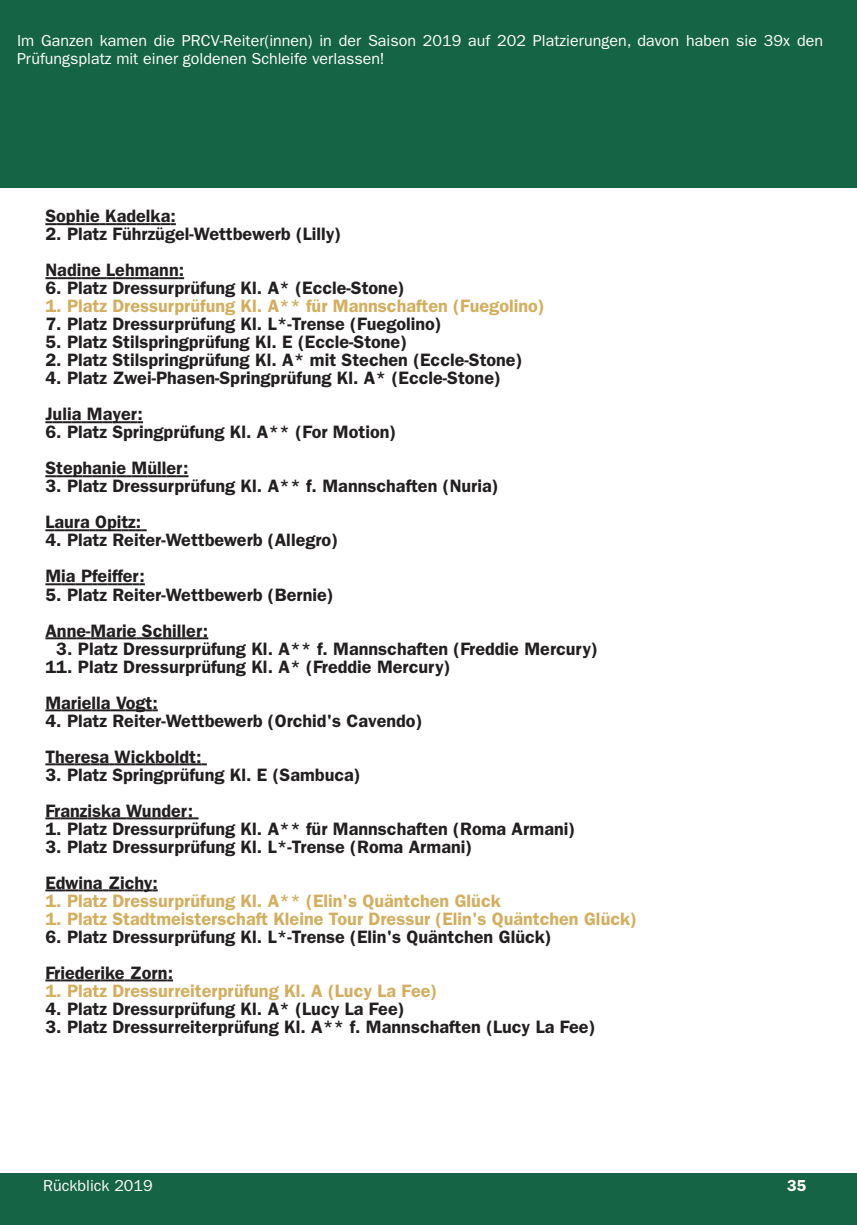
<style>
.page{position:relative;width:857px;height:1225px;background:#fff}
.page>*{position:absolute;margin:0;border:0;box-sizing:border-box;transform-origin:0 0}
.t1{font:600 18px/36px "ITC Franklin Gothic Std";color:#231f20}
.t2{font:600 18px "ITC Franklin Gothic Std";color:#d3ae5e}
.t3{font:16px/18px "ITC Franklin Gothic Std";color:#fff}
.t4{font:600 16px "ITC Franklin Gothic Std";color:#fff}
.t5{font:15px "Arial";color:#fff}
</style>
<div class="page">
<div style="left:0;top:1174px;width:856px;height:51px;background:#156445"></div>
<svg style="left:45px;top:223px;width:131px;height:2px"></svg>
<svg style="left:45px;top:277px;width:139px;height:2px"></svg>
<svg style="left:45px;top:421px;width:98px;height:2px"></svg>
<svg style="left:45px;top:475px;width:143px;height:2px"></svg>
<svg style="left:45px;top:529px;width:102px;height:2px"></svg>
<svg style="left:45px;top:583px;width:100px;height:2px"></svg>
<svg style="left:45px;top:637px;width:163px;height:2px"></svg>
<svg style="left:45px;top:709px;width:113px;height:2px"></svg>
<svg style="left:45px;top:763px;width:162px;height:2px"></svg>
<svg style="left:45px;top:817px;width:153px;height:2px"></svg>
<svg style="left:45px;top:889px;width:113px;height:2px"></svg>
<svg style="left:45px;top:979px;width:128px;height:2px"></svg>
<div style="left:0;top:0;width:856px;height:187px;background:#156445"></div>
<p class="t3" style="left:17px;top:34px;width:807px">Im Ganzen kamen die PRCV-Reiter(innen) in der Saison 2019 auf 202 Platzierungen, davon haben sie 39x den<br>Prüfungsplatz mit einer goldenen Schleife verlassen!</p>
<p class="t1" style="left:45px;top:201px;width:132px">Sophie Kadelka:</p>
<p class="t1" style="left:45px;top:219px;width:297px">2. Platz Führzügel-Wettbewerb (Lilly)<br>Nadine Lehmann:</p>
<p class="t1" style="left:45px;top:273px;width:360px">6. Platz Dressurprüfung Kl. A* (Eccle-Stone)</p>
<p class="t2" style="left:45px;top:300px;width:500px">1. Platz Dressurprüfung Kl. A** für Mannschaften (Fuegolino)</p>
<p class="t1" style="left:45px;top:309px;width:397px">7. Platz Dressurprüfung Kl. L*-Trense (Fuegolino)</p>
<p class="t1" style="left:45px;top:327px;width:363px">5. Platz Stilspringprüfung Kl. E (Eccle-Stone)</p>
<p class="t1" style="left:45px;top:345px;width:478px">2. Platz Stilspringprüfung Kl. A* mit Stechen (Eccle-Stone)</p>
<p class="t1" style="left:45px;top:363px;width:457px">4. Platz Zwei-Phasen-Springprüfung Kl. A* (Eccle-Stone)<br>Julia Mayer:</p>
<p class="t1" style="left:45px;top:417px;width:352px">6. Platz Springprüfung Kl. A** (For Motion)<br>Stephanie Müller:</p>
<p class="t1" style="left:45px;top:471px;width:454px">3. Platz Dressurprüfung Kl. A** f. Mannschaften (Nuria)<br>Laura Opitz:</p>
<p class="t1" style="left:45px;top:525px;width:294px">4. Platz Reiter-Wettbewerb (Allegro)<br>Mia Pfeiffer:</p>
<p class="t1" style="left:45px;top:579px;width:290px">5. Platz Reiter-Wettbewerb (Bernie)<br>Anne-Marie Schiller:</p>
<p class="t1" style="left:56px;top:633px;width:543px">3. Platz Dressurprüfung Kl. A** f. Mannschaften (Freddie Mercury)</p>
<p class="t1" style="left:45px;top:651px;width:406px">11. Platz Dressurprüfung Kl. A* (Freddie Mercury)<br>Mariella Vogt:</p>
<p class="t1" style="left:45px;top:705px;width:378px">4. Platz Reiter-Wettbewerb (Orchid's Cavendo)<br>Theresa Wickboldt:</p>
<p class="t1" style="left:45px;top:759px;width:317px">3. Platz Springprüfung Kl. E (Sambuca)<br>Franziska Wunder:</p>
<p class="t1" style="left:45px;top:813px;width:531px">1. Platz Dressurprüfung Kl. A** für Mannschaften (Roma Armani)</p>
<p class="t1" style="left:45px;top:831px;width:428px">3. Platz Dressurprüfung Kl. L*-Trense (Roma Armani)<br>Edwina Zichy:</p>
<p class="t2" style="left:45px;top:894px;width:456px">1. Platz Dressurprüfung Kl. A** (Elin's Quäntchen Glück</p>
<p class="t2" style="left:45px;top:912px;width:593px">1. Platz Stadtmeisterschaft Kleine Tour Dressur (Elin's Quäntchen Glück)</p>
<p class="t1" style="left:45px;top:921px;width:507px">6. Platz Dressurprüfung Kl. L*-Trense (Elin's Quäntchen Glück)<br>Friederike Zorn:</p>
<p class="t2" style="left:45px;top:984px;width:393px">1. Platz Dressurreiterprüfung Kl. A (Lucy La Fee)</p>
<p class="t1" style="left:45px;top:993px;width:360px">4. Platz Dressurprüfung Kl. A* (Lucy La Fee)</p>
<p class="t1" style="left:45px;top:1011px;width:551px">3. Platz Dressurreiterprüfung Kl. A** f. Mannschaften (Lucy La Fee)</p>
<p class="t3" style="left:43px;top:1179px;width:111px">Rückblick 2019</p>
<p class="t4" style="left:786px;top:1180px;width:21px">35</p>
<p class="t5" style="left:786px;top:1177px;width:18px">35</p>
</div>
